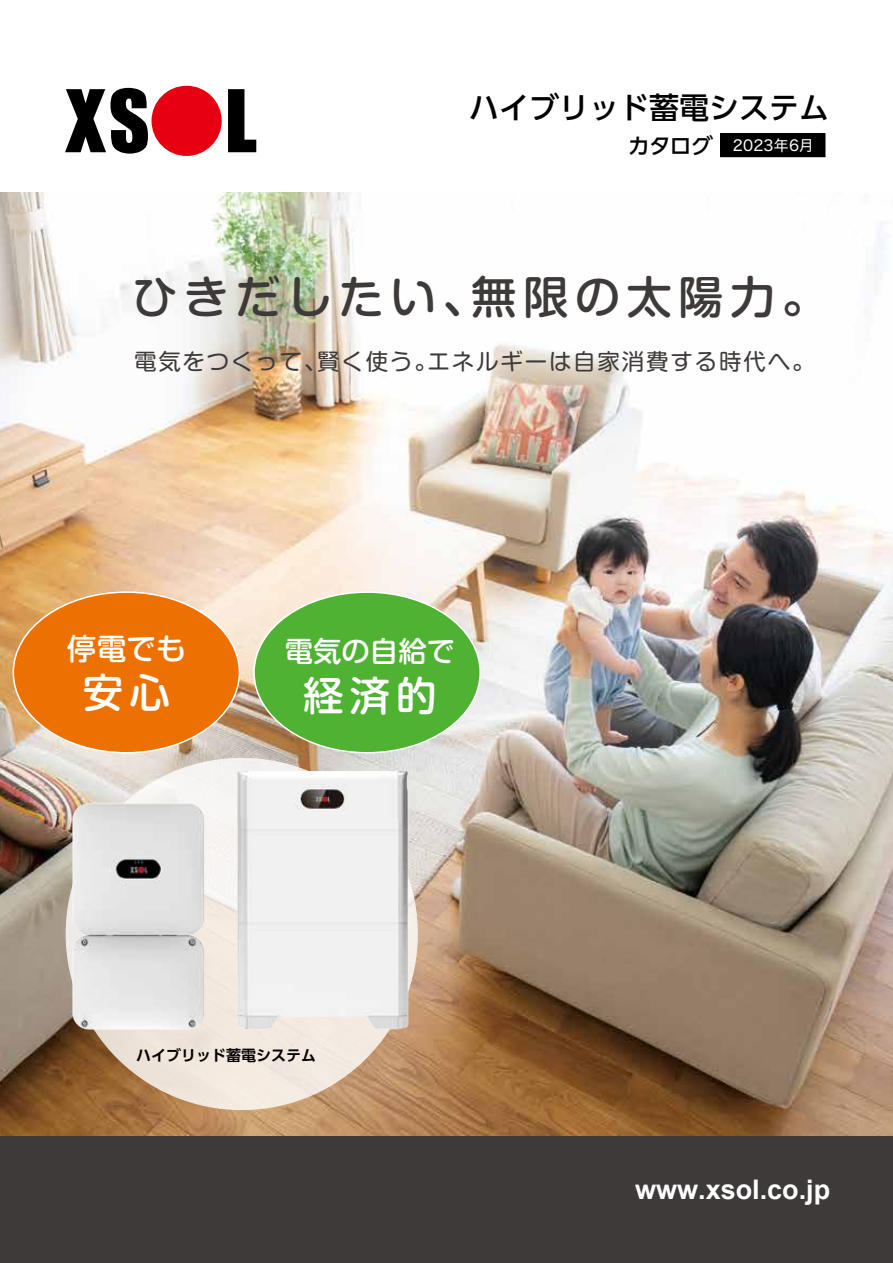
<style>
.page{position:relative;width:893px;height:1263px;background:#fff}
.page>*{position:absolute;margin:0;border:0;box-sizing:border-box;transform-origin:0 0}
.t1{font:500 45px "Shin M Go Pro";letter-spacing:.15em;color:#3e3a39}
.t2{font:500 40.5px "Shin M Go Pro";color:#fff}
.t3{font:500 30px "UD Shin Go Pro";color:#000}
.t4{font:500 29.7px "Shin M Go Pro";color:#fff}
.t5{font:500 28.35px "Shin M Go Pro";color:#fff}
.t6{font:700 27px "Arial";color:#fff}
.t7{font:22.5px "Shin M Go Pro";letter-spacing:.08em;color:#3e3a39}
.t8{font:500 21.6px "UD Shin Go Pro";color:#000}
.t9{font:700 15px "UD Shin Go Pro De";color:#040000}
.t10{font:15px "Hira Kaku Std N W4";letter-spacing:.01em;color:#fff}
</style>
<div class="page">
<div style="left:152px;top:86px;width:70px;height:70px;background:#e60012;border-radius:50%"></div>
<svg style="left:228px;top:89px;width:28px;height:63px"></svg>
<svg style="left:65px;top:88px;width:83px;height:66px"></svg>
<div style="left:721px;top:134px;width:104px;height:23px;background:#000"></div>
<div style="left:720px;top:133px;width:105px;height:24px;border:1px solid #000"></div>
<img style="left:1px;top:192px;width:892px;height:944px">
<div style="left:66px;top:758px;width:352px;height:352px;background:#f3eae1;border-radius:50%"></div>
<img style="left:226px;top:759px;width:193px;height:282px">
<img style="left:0;top:772px;width:317px;height:282px">
<div style="left:13px;top:592px;width:226px;height:161px;background:#ed7100;border-radius:50%"></div>
<div style="left:254px;top:592px;width:226px;height:161px;background:#4fb233;border-radius:50%"></div>
<div style="left:0;top:1136px;width:893px;height:127px;background:#3e3a39"></div>
<h3 class="t3" style="left:469px;top:83px;width:361px">ハイブリッド蓄電システム</h3>
<p class="t10" style="left:733px;top:134px;width:82px">2023年6月</p>
<p class="t8" style="left:628px;top:128px;width:86px">カタログ</p>
<h1 class="t1" style="left:132px;top:260px;width:696px">ひきだしたい、無限の太陽力。</h1>
<p class="t7" style="left:134px;top:343px;width:682px">電気をつくって、賢く使う。エネルギーは自家消費する時代へ。</p>
<h3 class="t4" style="left:67px;top:624px;width:120px">停電でも</h3>
<h2 class="t2" style="left:83px;top:660px;width:89px">安心</h2>
<p class="t5" style="left:285px;top:628px;width:172px">電気の自給で</p>
<h2 class="t2" style="left:303px;top:662px;width:135px">経済的</h2>
<p class="t9" style="left:136px;top:1043px;width:182px">ハイブリッド蓄電システム</p>
<p class="t6" style="left:635px;top:1170px;width:197px">www.xsol.co.jp</p>
</div>
